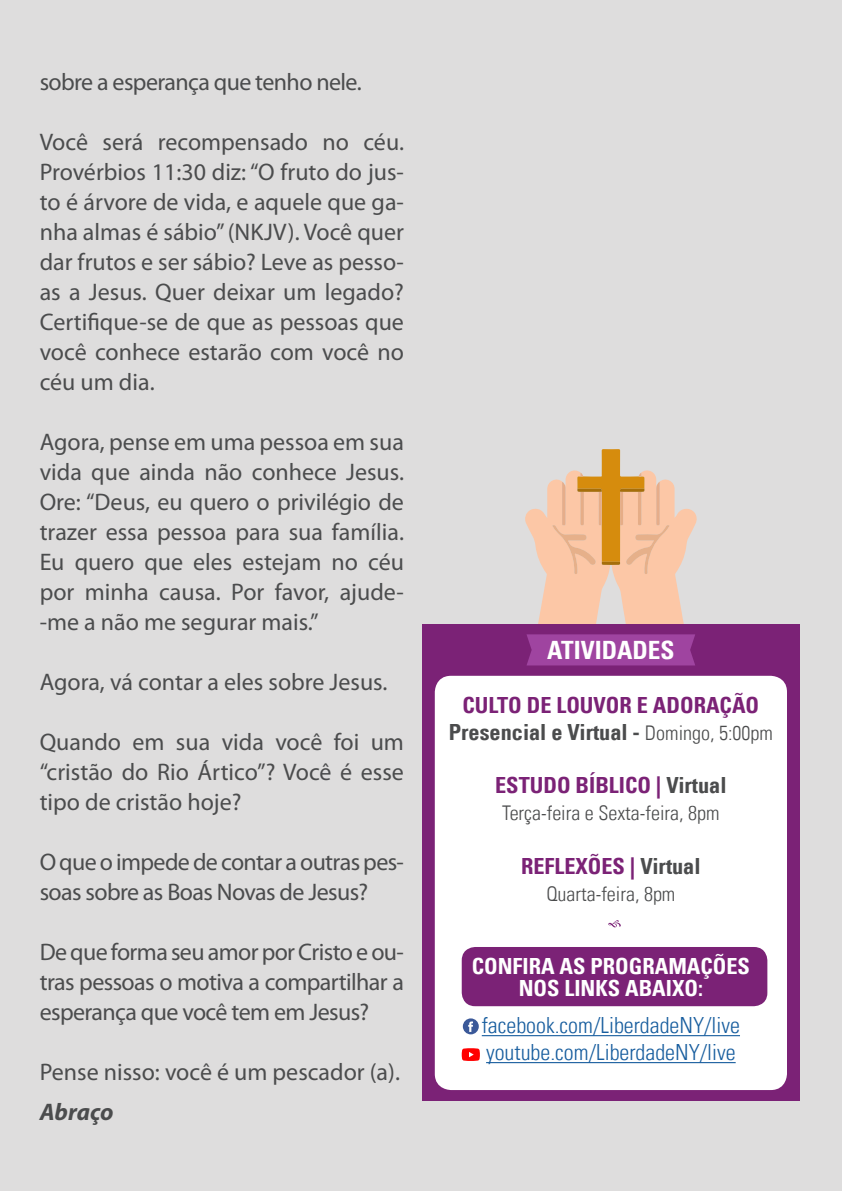
<style>
.page{position:relative;width:842px;height:1191px;background:#dedddd}
.page>*{position:absolute;margin:0;border:0;box-sizing:border-box;transform-origin:0 0}
.t1{font:700 condensed 25.2px "Univers LT";color:#fff}
.t2{font:24px/30px "Myriad Pro";letter-spacing:-.005em;color:#4b4c4d;text-align:justify}
.t3{font:24px/30px "Myriad Pro";letter-spacing:-.025em;color:#4b4c4d}
.t4{font:italic 700 24px "Myriad Pro";color:#4b4c4d}
.t5{font:700 condensed 22.2px "Univers LT";color:#7b2276}
.t6{font:300 condensed 22.2px/27px "Univers LT";color:#175d9e}
.t7{font:700 condensed 22.2px "Univers LT";color:#fff}
.t8{font:700 condensed 22.2px "Univers LT";color:#4b4c4d}
.t9{font:300 condensed 20.2px "Univers LT";color:#4b4c4d}
.s1{font-weight:300;font-size:20.2px}
.s2{color:#4b4c4d}
</style>
<div class="page">
<svg style="left:525px;top:449px;width:172px;height:175px"></svg>
<div style="left:422px;top:624px;width:377px;height:476px;background:#7b2276"></div>
<div style="left:527px;top:634px;width:168px;height:31px;background:#9f44a0"></div>
<div style="left:435px;top:676px;width:352px;height:414px;background:#fff;border-radius:16px"></div>
<div style="left:462px;top:947px;width:305px;height:59px;background:#7b2276;border-radius:13px"></div>
<hr style="left:482px;top:1035px;width:258px;height:1px;background:#175d9e">
<hr style="left:486px;top:1062px;width:250px;height:1px;background:#175d9e">
<svg style="left:462px;top:1048px;width:18px;height:13px"></svg>
<div style="left:463px;top:1018px;width:16px;height:16px;background:#3b5999;border-radius:50%"></div>
<svg style="left:468px;top:1021px;width:5px;height:11px"></svg>
<svg style="left:608px;top:920px;width:13px;height:7px"></svg>
<p class="t3" style="left:40px;top:67px;width:324px">sobre a esperança que tenho nele.</p>
<p class="t2" style="left:40px;top:127px;width:366px">Você será recompensado no céu.<br>Provérbios 11:30 diz: “O fruto do jus&shy;to é árvore de vida, e aquele que ga&shy;nha almas é sábio” (NKJV). Você quer dar frutos e ser sábio? Leve as pesso&shy;as a Jesus. Quer deixar um legado?<br>Certifique-se de que as pessoas que você conhece estarão com você no céu um dia.</p>
<p class="t2" style="left:40px;top:427px;width:366px">Agora, pense em uma pessoa em sua vida que ainda não conhece Jesus.<br>Ore: “Deus, eu quero o privilégio de trazer essa pessoa para sua família.<br>Eu quero que eles estejam no céu por minha causa. Por favor, ajude--me a não me segurar mais.”</p>
<p class="t2" style="left:40px;top:667px;width:349px">Agora, vá contar a eles sobre Jesus.</p>
<p class="t2" style="left:40px;top:727px;width:366px">Quando em sua vida você foi um “cristão do Rio Ártico”? Você é esse tipo de cristão hoje?</p>
<p class="t3" style="left:40px;top:847px;width:366px">O que o impede de contar a outras pes&shy;soas sobre as Boas Novas de Jesus?</p>
<p class="t2" style="left:40px;top:937px;width:366px">De que forma seu amor por Cristo e ou&shy;tras pessoas o motiva a compartilhar a esperança que você tem em Jesus?</p>
<p class="t2" style="left:40px;top:1057px;width:362px">Pense nisso: você é um pescador (a).</p>
<p class="t4" style="left:40px;top:1096px;width:75px">Abraço</p>
<p class="t1" style="left:547px;top:634px;width:129px">ATIVIDADES</p>
<p class="t5" style="left:463px;top:691px;width:298px">CULTO DE LOUVOR E ADORAÇÃO</p>
<p class="t8" style="left:449px;top:718px;width:326px">Presencial e Virtual - <span class="s1">Domingo, 5:00pm</span></p>
<p class="t5" style="left:495px;top:772px;width:233px">ESTUDO BÍBLICO | <span class="s2">Virtual</span></p>
<p class="t9" style="left:502px;top:801px;width:219px">Terça-feira e Sexta-feira, 8pm</p>
<p class="t5" style="left:521px;top:852px;width:181px">REFLEXÕES | <span class="s2">Virtual</span></p>
<p class="t9" style="left:546px;top:882px;width:131px">Quarta-feira, 8pm</p>
<p class="t7" style="left:472px;top:952px;width:280px">CONFIRA AS PROGRAMAÇÕES</p>
<p class="t7" style="left:519px;top:974px;width:186px">NOS LINKS ABAIXO:</p>
<p class="t6" style="left:482px;top:1012px;width:260px">facebook.com/LiberdadeNY/live youtube.com/LiberdadeNY/live</p>
</div>
